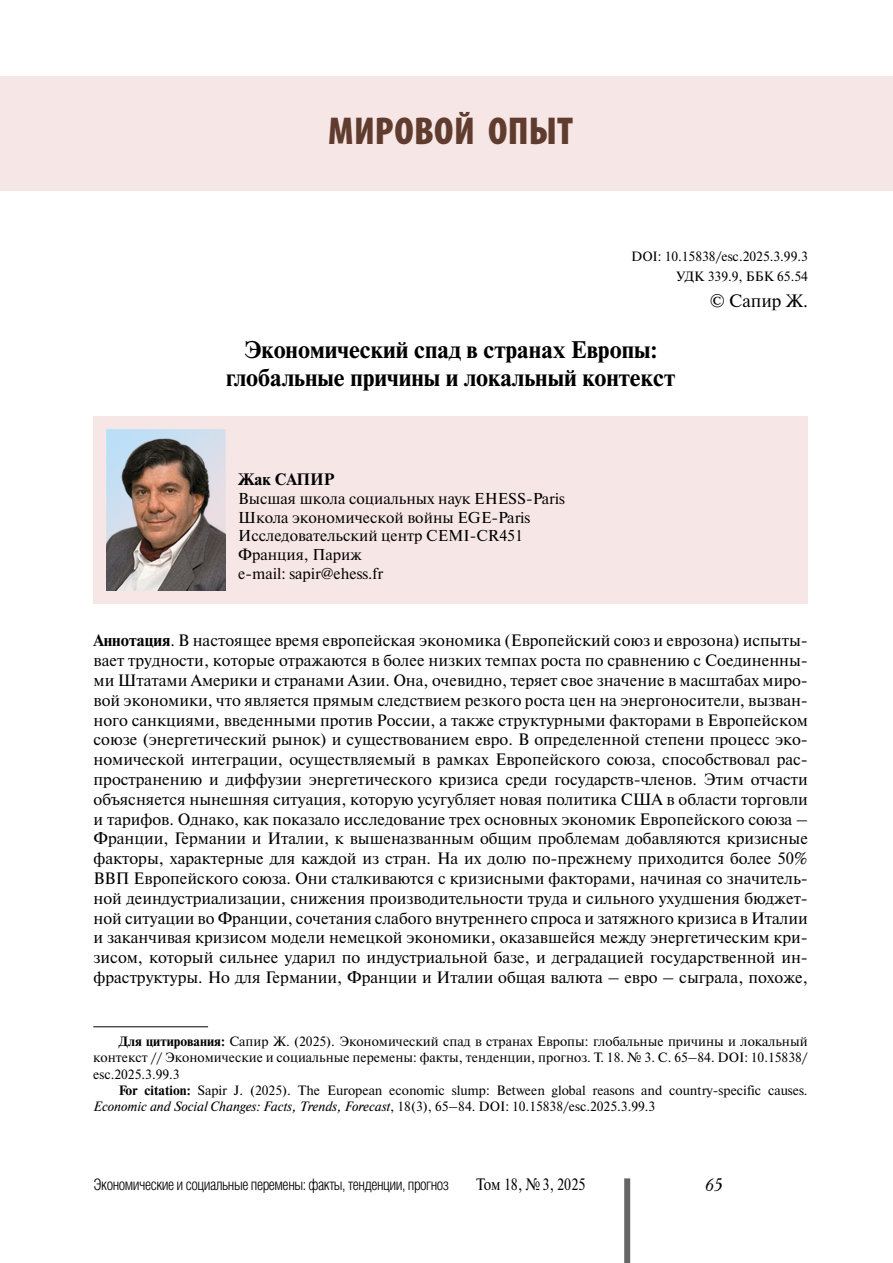
<style>
.page{position:relative;width:893px;height:1263px;background:#fff}
.page>*{position:absolute;margin:0;border:0;box-sizing:border-box;transform-origin:0 0}
.t1{font:900 condensed 39px "Myriad Pro";letter-spacing:.005em;color:#603c2f}
.t2{font:700 24px/28.8px "Newton C";color:#000;text-align:center}
.t3{font:18px "Newton C";color:#000}
.t4{font:italic 18px "Academy";color:#000}
.t5{font:16.5px/19.8px "Newton C";color:#000;text-align:justify}
.t6{font:16.5px "Newton C";color:#000;scale:.85 1}
.t7{font:700 16.5px "Newton C";color:#000}
.t8{font:15.75px/18.9px "Newton C";color:#000}
.t9{font:300 15.75px "Helios Cond";letter-spacing:-.03em;color:#000}
.t10{font:13.5px/16.2px "Newton C";color:#000;text-align:right}
.s1{font-weight:700}
.s2{font-style:italic}
</style>
<div class="page">
<div style="left:624px;top:1178px;width:6px;height:85px;background:#666"></div>
<div style="left:0;top:76px;width:893px;height:114px;background:#f7e6e6"></div>
<div style="left:94px;top:416px;width:714px;height:187px;background:#f7e6e6"></div>
<hr style="left:93px;top:1026px;width:115px;height:1px;background:#000">
<img style="left:106px;top:429px;width:119px;height:162px">
<h1 class="t1" style="left:328px;top:106px;width:246px">МИРОВОЙ ОПЫТ</h1>
<p class="t10" style="left:631px;top:246px;width:178px;line-height:20.4px">DOI: 10.15838/esc.2025.3.99.3<br>УДК 339.9, ББК 65.54</p>
<p class="t3" style="left:710px;top:291px;width:100px">© Сапир Ж.</p>
<h2 class="t2" style="left:226px;top:335px;width:450px">Экономический спад в странах Европы: глобальные причины и локальный контекст</h2>
<p class="t7" style="left:238px;top:470px;width:98px">Жак САПИР</p>
<p class="t8" style="left:238px;top:489px;width:328px">Высшая школа социальных наук EHESS-Paris<br>Школа экономической войны EGE-Paris<br>Исследовательский центр CEMI-CR451<br>Франция, Париж<br>e-mail: sapir@ehess.fr</p>
<p class="t5" style="left:94px;top:631px;width:716px"><span class="s1">Аннотация</span>. В настоящее время европейская экономика (Европейский союз и еврозона) испыты&shy;вает трудности, которые отражаются в более низких темпах роста по сравнению с Соединенны&shy;ми Штатами Америки и странами Азии. Она, очевидно, теряет свое значение в масштабах миро&shy;вой экономики, что является прямым следствием резкого роста цен на энергоносители, вызван&shy;ного санкциями, введенными против России, а также структурными факторами в Европейском союзе (энергетический рынок) и существованием евро. В определенной степени процесс эко&shy;номической интеграции, осуществляемый в рамках Европейского союза, способствовал рас&shy;пространению и диффузии энергетического кризиса среди государств-членов. Этим отчасти объясняется нынешняя ситуация, которую усугубляет новая политика США в области торговли и тарифов. Однако, как показало исследование трех основных экономик Европейского союза – Франции, Германии и Италии, к вышеназванным общим проблемам добавляются кризисные факторы, характерные для каждой из стран. На их долю по-прежнему приходится более 50% ВВП Европейского союза. Они сталкиваются с кризисными факторами, начиная со значитель&shy;ной деиндустриализации, снижения производительности труда и сильного ухудшения бюджет&shy;ной ситуации во Франции, сочетания слабого внутреннего спроса и затяжного кризиса в Италии и заканчивая кризисом модели немецкой экономики, оказавшейся между энергетическим кри&shy;зисом, который сильнее ударил по индустриальной базе, и деградацией государственной ин&shy;фраструктуры. Но для Германии, Франции и Италии общая валюта – евро – сыграла, похоже,</p>
<p class="t10" style="left:93px;top:1033px;width:716px;text-align:justify;text-indent:26px"><span class="s1">Для цитирования:</span> Сапир Ж. (2025). Экономический спад в странах Европы: глобальные причины и локальный контекст // Экономические и социальные перемены: факты, тенденции, прогноз. Т. 18. № 3. С. 65–84. DOI: 10.15838/ esc.2025.3.99.3</p>
<p class="t10" style="left:93px;top:1082px;width:716px;text-align:left;text-indent:26px"><span class="s1">For citation:</span> Sapir J. (2025). The European economic slump: Between global reasons and country-specific causes.<br><span class="s2">Economic and Social Changes: Facts, Trends, Forecast</span>, 18(3), 65–84. DOI: 10.15838/esc.2025.3.99.3</p>
<p class="t9" style="left:94px;top:1176px;width:357px">Экономические и социальные перемены: факты, тенденции, прогноз</p>
<p class="t6" style="left:476px;top:1175px;width:130px">Том 18, №3, 2025</p>
<p class="t4" style="left:705px;top:1174px;width:19px">65</p>
</div>
